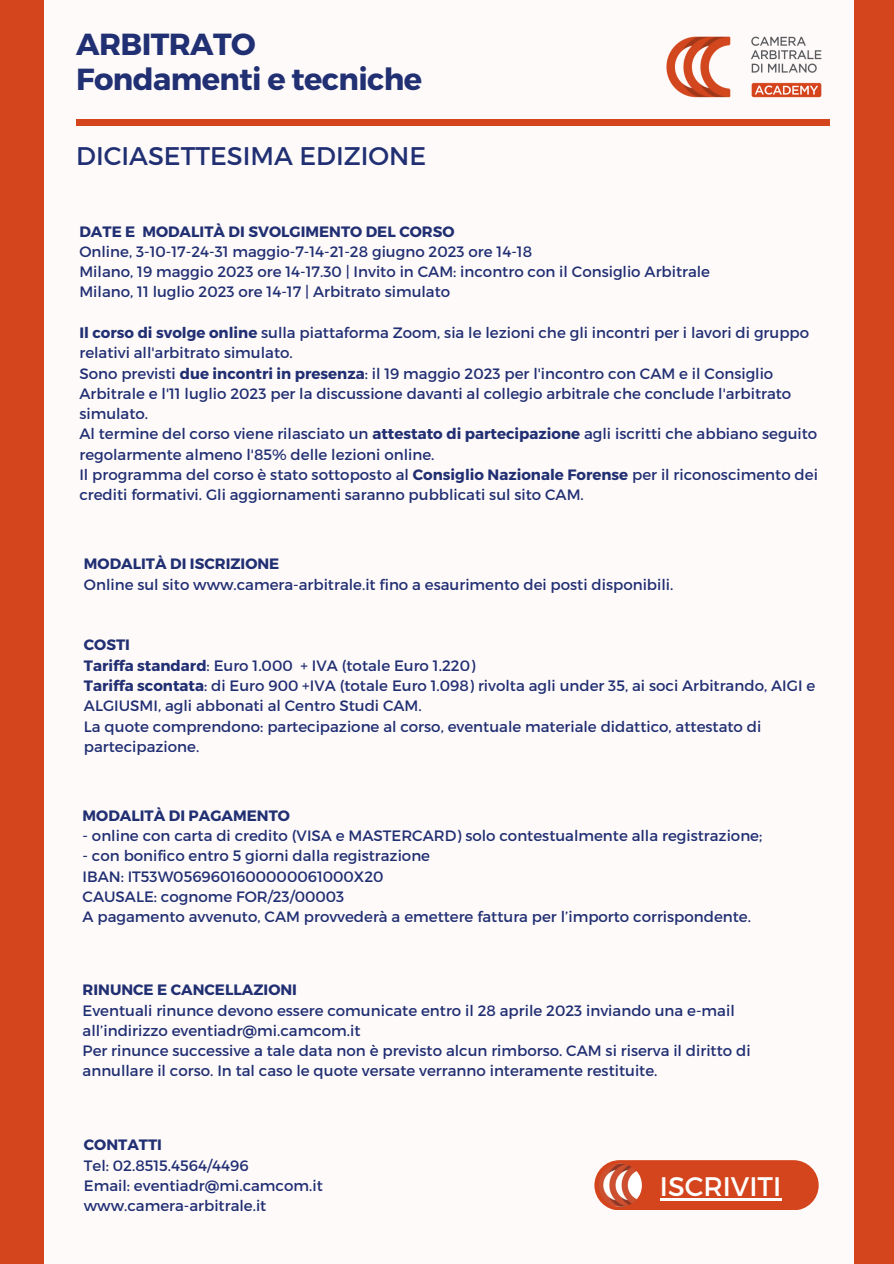
<style>
.page{position:relative;width:894px;height:1264px;background:#fff}
.page>*{position:absolute;margin:0;border:0;box-sizing:border-box;transform-origin:0 0}
.t1{font:700 30.45px/35px "Montserrat";letter-spacing:-.02em;color:#212f73}
.t2{font:26.85px "Montserrat";color:#fff}
.t3{font:25.5px "Montserrat";color:#212f73}
.t4{font:15px/20.2px "Montserrat";color:#212f73}
.t5{font:700 15px "Montserrat";color:#212f73}
.s1{font-weight:700}
</style>
<div class="page">
<div style="left:0;top:0;width:893px;height:1263px;background:#d4451d"></div>
<div style="left:44px;top:0;width:809px;height:1263px;background:#fefaf9"></div>
<div style="left:594px;top:1160px;width:224px;height:50px;background:#d4451d;border-radius:25px"></div>
<img style="left:598px;top:1163px;width:43px;height:43px">
<hr style="left:659px;top:1198px;width:122px;height:2px;background:#fff">
<div style="left:76px;top:119px;width:752px;height:7px;background:#d4451d"></div>
<img style="left:666px;top:36px;width:156px;height:62px">
<h1 class="t1" style="left:76px;top:25px;width:347px">ARBITRATO<br>Fondamenti e tecniche</h1>
<h3 class="t3" style="left:76px;top:140px;width:351px">DICIASETTESIMA EDIZIONE</h3>
<p class="t5" style="left:79px;top:221px;width:376px">DATE E MODALITÀ DI SVOLGIMENTO DEL CORSO</p>
<p class="t4" style="left:79px;top:241px;width:632px">Online, 3-10-17-24-31 maggio-7-14-21-28 giugno 2023 ore 14-18<br>Milano, 19 maggio 2023 ore 14-17.30 | Invito in CAM: incontro con il Consiglio Arbitrale<br>Milano, 11 luglio 2023 ore 14-17 | Arbitrato simulato</p>
<p class="t4" style="left:79px;top:322px;width:739px"><span class="s1">Il corso di svolge online</span> sulla piattaforma Zoom, sia le lezioni che gli incontri per i lavori di gruppo relativi all'arbitrato simulato.<br>Sono previsti <span class="s1">due incontri in presenza</span>: il 19 maggio 2023 per l'incontro con CAM e il Consiglio Arbitrale e l'11 luglio 2023 per la discussione davanti al collegio arbitrale che conclude l'arbitrato simulato.<br>Al termine del corso viene rilasciato un <span class="s1">attestato di partecipazione</span> agli iscritti che abbiano seguito regolarmente almeno l'85% delle lezioni online.<br>Il programma del corso è stato sottoposto al <span class="s1">Consiglio Nazionale Forense</span> per il riconoscimento dei crediti formativi. Gli aggiornamenti saranno pubblicati sul sito CAM.</p>
<p class="t5" style="left:84px;top:554px;width:197px">MODALITÀ DI ISCRIZIONE</p>
<p class="t4" style="left:84px;top:573px;width:590px">Online sul sito www.camera-arbitrale.it fino a esaurimento dei posti disponibili.</p>
<p class="t4" style="left:84px;top:634px;width:732px"><span class="s1">COSTI<br>Tariffa standard</span>: Euro 1.000 + IVA (totale Euro 1.220)<br><span class="s1">Tariffa scontata</span>: di Euro 900 +IVA (totale Euro 1.098) rivolta agli under 35, ai soci Arbitrando, AIGI e ALGIUSMI, agli abbonati al Centro Studi CAM.<br>La quote comprendono: partecipazione al corso, eventuale materiale didattico, attestato di partecipazione.</p>
<p class="t5" style="left:83px;top:805px;width:209px">MODALITÀ DI PAGAMENTO</p>
<p class="t4" style="left:83px;top:825px;width:681px">- online con carta di credito (VISA e MASTERCARD) solo contestualmente alla registrazione;</p>
<p class="t4" style="left:83px;top:845px;width:669px">- con bonifico entro 5 giorni dalla registrazione<br>IBAN: IT53W0569601600000061000X20<br>CAUSALE: cognome FOR/23/00003<br>A pagamento avvenuto, CAM provvederà a emettere fattura per l’importo corrispondente.</p>
<p class="t5" style="left:83px;top:980px;width:216px">RINUNCE E CANCELLAZIONI</p>
<p class="t4" style="left:83px;top:999px;width:669px">Eventuali rinunce devono essere comunicate entro il 28 aprile 2023 inviando una e-mail all’indirizzo eventiadr@mi.camcom.it<br>Per rinunce successive a tale data non è previsto alcun rimborso. CAM si riserva il diritto di annullare il corso. In tal caso le quote versate verranno interamente restituite.</p>
<p class="t5" style="left:84px;top:1135px;width:80px">CONTATTI</p>
<p class="t4" style="left:84px;top:1154px;width:240px">Tel: 02.8515.4564/4496<br>Email: eventiadr@mi.camcom.it www.camera-arbitrale.it</p>
<h2 class="t2" style="left:659px;top:1168px;width:123px">ISCRIVITI</h2>
</div>
